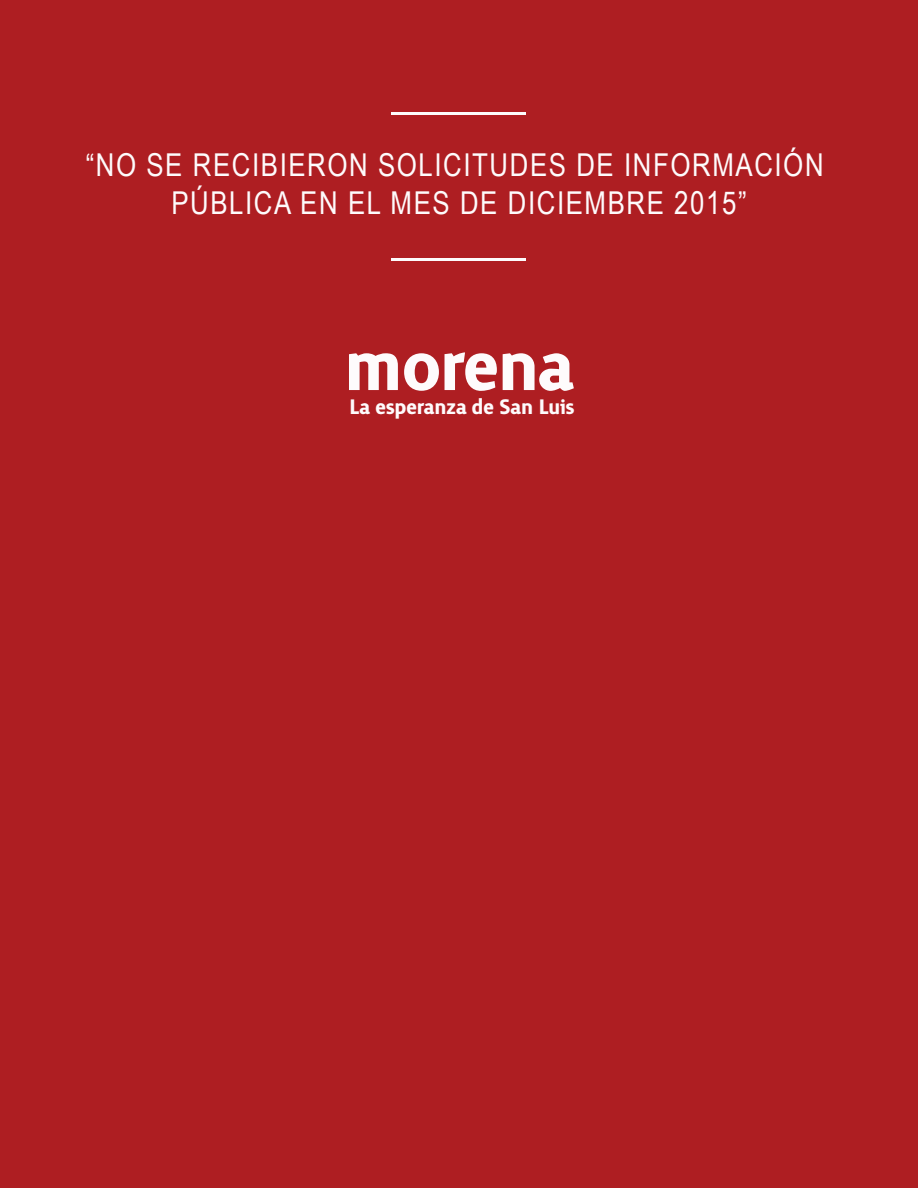
<style>
.page{position:relative;width:918px;height:1188px;background:#ae1e22}
.page>*{position:absolute;margin:0;border:0;box-sizing:border-box;transform-origin:0 0}
.t1{font:700 91.35px "Surface";letter-spacing:-.025em;color:#fefbfc}
.t2{font:31.5px/37.8px "Arial Narrow";letter-spacing:.05em;color:#fefbfc;text-align:center}
.t3{font:700 27px "Surface";letter-spacing:-.025em;color:#fefbfc}
</style>
<div class="page">
<hr style="left:392px;top:112px;width:134px;height:2px;background:#fefbfc">
<hr style="left:392px;top:259px;width:134px;height:2px;background:#fefbfc">
<p class="t2" style="left:86px;top:145px;width:739px">“NO SE RECIBIERON SOLICITUDES DE INFORMACIÓN<br>PÚBLICA EN EL MES DE DICIEMBRE 2015”</p>
<h1 class="t1" style="left:344px;top:325px;width:234px">morena</h1>
<p class="t3" style="left:349px;top:394px;width:227px">La esperanza de San Luis</p>
</div>
